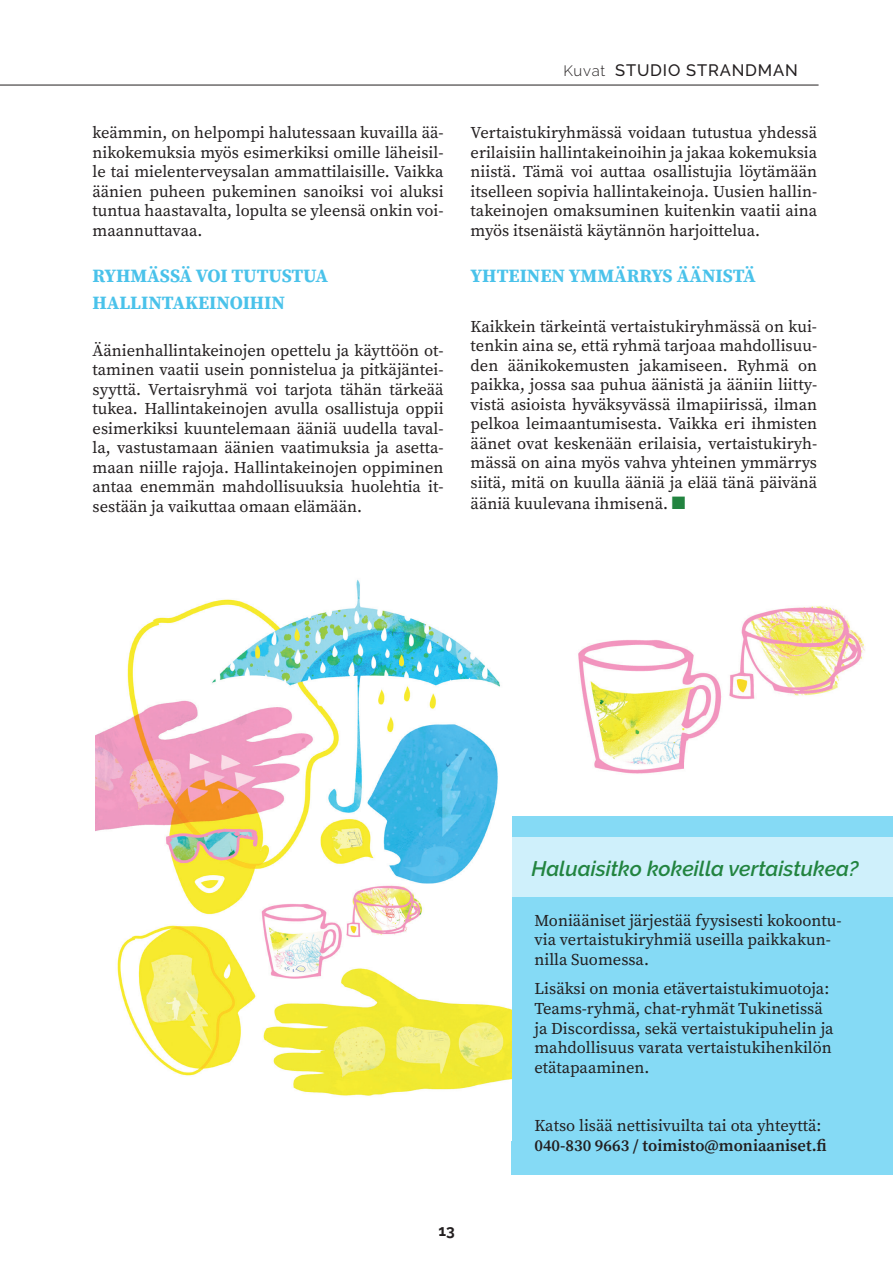
<style>
.page{position:relative;width:893px;height:1263px;background:#fff}
.page>*{position:absolute;margin:0;border:0;box-sizing:border-box;transform-origin:0 0}
.t1{font:italic 600 21px "Raleway";color:#228440}
.t2{font:700 18.75px/27px "Source Serif Pro";letter-spacing:-.005em;color:#4ac2ea}
.t3{font:16.5px/19.5px "Source Serif Pro";color:#231f20;text-align:justify}
.t4{font:600 16.5px "Source Serif Pro";color:#231f20}
.t5{font:500 16.5px "Raleway";letter-spacing:.05em;color:#231f20}
.t6{font:700 15.45px "Raleway";color:#231f20}
.s1{font-weight:300;font-size:15px}
.s2{color:#228440}
</style>
<div class="page">
<hr style="left:0;top:85px;width:819px;height:1px;background:#231f20">
<div style="left:511px;top:816px;width:382px;height:359px;background:#85daf5"></div>
<div style="left:490px;top:837px;width:403px;height:60px;background:#cff0fb"></div>
<img style="left:95px;top:579px;width:416px;height:517px">
<img style="left:578px;top:606px;width:287px;height:168px">
<p class="t3" style="left:93px;top:123px;width:353px">keämmin, on helpompi halutessaan kuvailla ää&shy;nikokemuksia myös esimerkiksi omille läheisil&shy;le tai mielenterveysalan ammattilaisille. Vaikka äänien puheen pukeminen sanoiksi voi aluksi tuntua haastavalta, lopulta se yleensä onkin voi&shy;maannuttavaa.</p>
<p class="t2" style="left:93px;top:262px;width:237px">RYHMÄSSÄ VOI TUTUSTUA<br>HALLINTAKEINOIHIN</p>
<p class="t3" style="left:93px;top:340px;width:353px">Äänienhallintakeinojen opettelu ja käyttöön ot&shy;taminen vaatii usein ponnistelua ja pitkäjäntei&shy;syyttä. Vertaisryhmä voi tarjota tähän tärkeää tukea. Hallintakeinojen avulla osallistuja oppii esimerkiksi kuuntelemaan ääniä uudella taval&shy;la, vastustamaan äänien vaatimuksia ja asetta&shy;maan niille rajoja. Hallintakeinojen oppiminen antaa enemmän mahdollisuuksia huolehtia it&shy;sestään ja vaikuttaa omaan elämään.</p>
<p class="t5" style="left:564px;top:60px;width:236px"><span class="s1">Kuvat</span> STUDIO STRANDMAN</p>
<p class="t3" style="left:471px;top:123px;width:348px">Vertaistukiryhmässä voidaan tutustua yhdessä erilaisiin hallintakeinoihin ja jakaa kokemuksia niistä. Tämä voi auttaa osallistujia löytämään itselleen sopivia hallintakeinoja. Uusien hallin&shy;takeinojen omaksuminen kuitenkin vaatii aina myös itsenäistä käytännön harjoittelua.</p>
<p class="t2" style="left:471px;top:262px;width:287px">YHTEINEN YMMÄRRYS ÄÄNISTÄ</p>
<p class="t3" style="left:471px;top:316px;width:348px">Kaikkein tärkeintä vertaistukiryhmässä on kui&shy;tenkin aina se, että ryhmä tarjoaa mahdollisuu&shy;den äänikokemusten jakamiseen. Ryhmä on paikka, jossa saa puhua äänistä ja ääniin liitty&shy;vistä asioista hyväksyvässä ilmapiirissä, ilman pelkoa leimaantumisesta. Vaikka eri ihmisten äänet ovat keskenään erilaisia, vertaistukiryh&shy;mässä on aina myös vahva yhteinen ymmärrys siitä, mitä on kuulla ääniä ja elää tänä päivänä</p>
<p class="t3" style="left:471px;top:494px;width:217px">ääniä kuulevana ihmisenä. <span class="s2">■</span></p>
<p class="t6" style="left:438px;top:1222px;width:18px">13</p>
<p class="t1" style="left:531px;top:856px;width:329px">Haluaisitko kokeilla vertaistukea?</p>
<p class="t3" style="left:534px;top:910px;width:309px;text-align:left">Moniääniset järjestää fyysisesti kokoontu&shy;via vertaistukiryhmiä useilla paikkakun&shy;nilla Suomessa.</p>
<p class="t3" style="left:534px;top:979px;width:301px;text-align:left">Lisäksi on monia etävertaistukimuotoja:<br>Teams-ryhmä, chat-ryhmät Tukinetissä ja Discordissa, sekä vertaistukipuhelin ja mahdollisuus varata vertaistukihenkilön etätapaaminen.</p>
<p class="t3" style="left:534px;top:1115px;width:289px">Katso lisää nettisivuilta tai ota yhteyttä:</p>
<p class="t4" style="left:534px;top:1134px;width:294px">040-830 9663 / toimisto@moniaaniset.fi</p>
</div>
